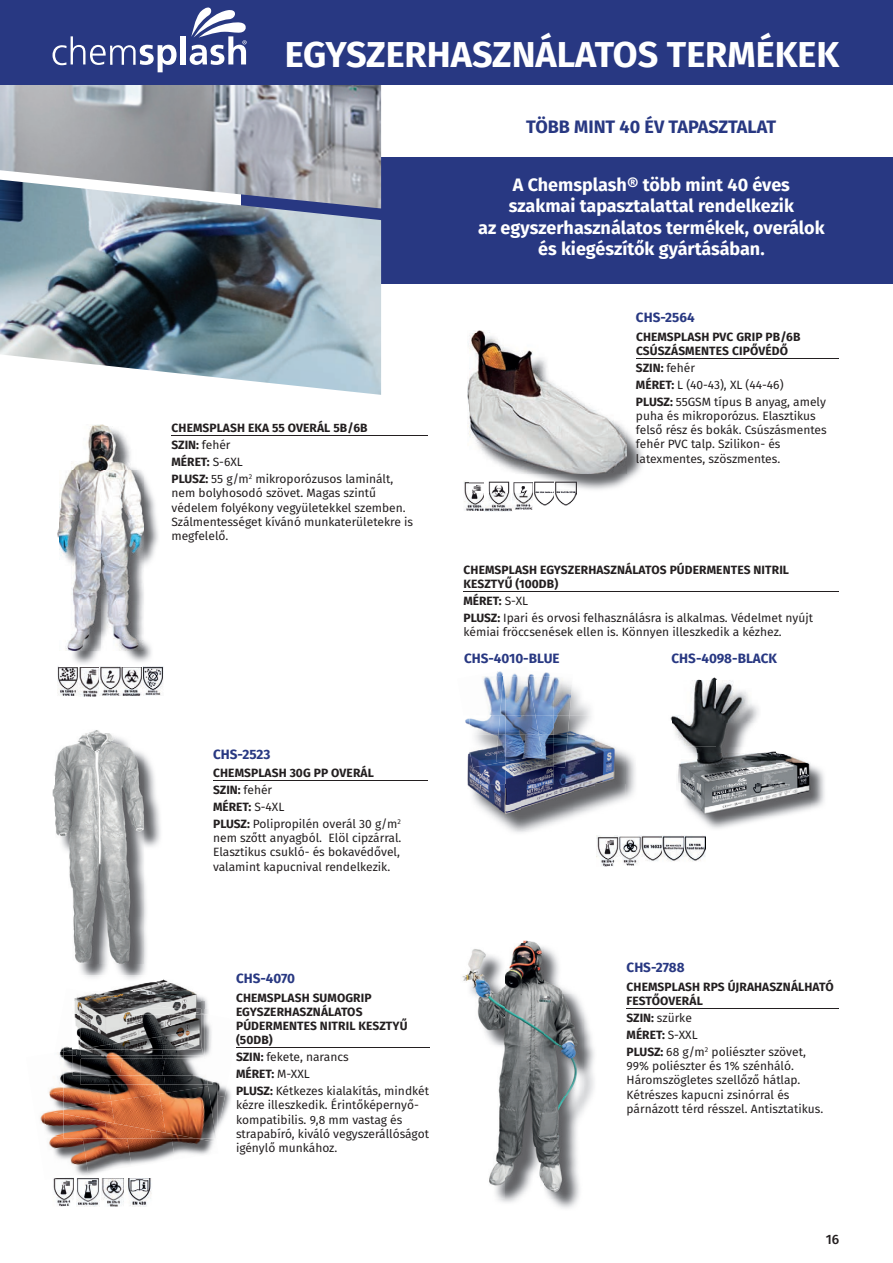
<style>
.page{position:relative;width:893px;height:1263px;background:#fff}
.page>*{position:absolute;margin:0;border:0;box-sizing:border-box;transform-origin:0 0}
.t1{font:700 36px "Fira Sans";color:#fff}
.t2{font:700 18px/21.6px "Fira Sans";color:#fff;text-align:center}
.t3{font:700 18px "Fira Sans";color:#283882}
.t4{font:700 13.5px "Fira Sans";color:#283882}
.t5{font:500 13.5px "Fira Sans";color:#231f20}
.t6{font:12px/14.2px "Fira Sans";color:#231f20}
.t7{font:700 12px/14.2px "Fira Sans";letter-spacing:.01em;color:#231f20}
.s1{font-weight:400}
.s2{font-weight:700}
</style>
<div class="page">
<div style="left:242px;top:157px;width:651px;height:127px;background:#283882"></div>
<img style="left:201px;top:996px;width:6px;height:6px">
<img style="left:147px;top:979px;width:23px;height:4px">
<img style="left:115px;top:983px;width:86px;height:19px">
<img style="left:177px;top:1002px;width:24px;height:7px">
<img style="left:225px;top:1097px;width:6px;height:19px">
<svg style="left:201px;top:1002px;width:7px;height:12px"></svg>
<img style="left:74px;top:997px;width:3px;height:5px">
<svg style="left:74px;top:1002px;width:3px;height:12px"></svg>
<img style="left:77px;top:990px;width:63px;height:12px">
<img style="left:77px;top:1002px;width:100px;height:12px">
<img style="left:80px;top:1009px;width:121px;height:5px">
<img style="left:63px;top:1046px;width:6px;height:3px">
<img style="left:218px;top:1083px;width:13px;height:14px">
<img style="left:218px;top:1096px;width:7px;height:32px">
<img style="left:201px;top:1014px;width:11px;height:41px">
<img style="left:69px;top:1014px;width:92px;height:35px">
<img style="left:161px;top:1014px;width:40px;height:16px">
<img style="left:208px;top:1081px;width:10px;height:51px">
<img style="left:208px;top:1080px;width:5px;height:4px">
<img style="left:40px;top:1113px;width:4px;height:11px">
<img style="left:58px;top:1051px;width:5px;height:4px">
<img style="left:80px;top:1049px;width:82px;height:9px">
<img style="left:162px;top:1042px;width:41px;height:13px">
<img style="left:80px;top:1030px;width:121px;height:19px">
<img style="left:44px;top:1114px;width:19px;height:21px">
<img style="left:48px;top:1135px;width:40px;height:41px">
<img style="left:83px;top:1138px;width:44px;height:35px">
<img style="left:127px;top:1138px;width:45px;height:27px">
<img style="left:172px;top:1138px;width:42px;height:18px">
<img style="left:63px;top:1123px;width:42px;height:15px">
<img style="left:105px;top:1123px;width:45px;height:15px">
<img style="left:150px;top:1133px;width:10px;height:5px">
<img style="left:49px;top:1055px;width:14px;height:36px">
<img style="left:44px;top:1091px;width:19px;height:23px">
<img style="left:196px;top:1138px;width:18px;height:4px">
<img style="left:63px;top:1055px;width:48px;height:46px">
<img style="left:108px;top:1084px;width:50px;height:17px">
<img style="left:158px;top:1084px;width:50px;height:10px">
<img style="left:63px;top:1101px;width:48px;height:22px">
<img style="left:111px;top:1094px;width:49px;height:39px">
<img style="left:160px;top:1086px;width:56px;height:52px">
<img style="left:80px;top:1075px;width:84px;height:9px">
<img style="left:164px;top:1075px;width:44px;height:9px">
<img style="left:73px;top:1058px;width:7px;height:17px">
<img style="left:80px;top:1058px;width:40px;height:17px">
<img style="left:120px;top:1058px;width:42px;height:17px">
<img style="left:162px;top:1055px;width:43px;height:20px">
<svg style="left:63px;top:1049px;width:17px;height:9px"></svg>
<img style="left:80px;top:755px;width:81px;height:221px">
<img style="left:87px;top:976px;width:76px;height:5px">
<img style="left:54px;top:730px;width:44px;height:46px">
<img style="left:53px;top:785px;width:2px;height:26px">
<img style="left:55px;top:733px;width:89px;height:230px">
<img style="left:527px;top:431px;width:116px;height:61px">
<img style="left:467px;top:330px;width:23px;height:107px">
<img style="left:470px;top:334px;width:157px;height:140px">
<img style="left:498px;top:1009px;width:96px;height:200px">
<img style="left:462px;top:975px;width:5px;height:6px">
<img style="left:522px;top:940px;width:14px;height:3px">
<img style="left:467px;top:943px;width:116px;height:255px">
<img style="left:697px;top:765px;width:128px;height:64px">
<img style="left:678px;top:783px;width:4px;height:10px">
<img style="left:682px;top:754px;width:129px;height:61px">
<img style="left:678px;top:767px;width:83px;height:16px">
<img style="left:692px;top:677px;width:31px;height:4px">
<img style="left:761px;top:751px;width:14px;height:16px">
<img style="left:673px;top:681px;width:86px;height:43px">
<img style="left:673px;top:724px;width:44px;height:23px">
<img style="left:717px;top:724px;width:36px;height:23px">
<img style="left:678px;top:747px;width:83px;height:20px">
<img style="left:682px;top:754px;width:79px;height:13px">
<img style="left:516px;top:752px;width:119px;height:81px">
<img style="left:467px;top:753px;width:2px;height:34px">
<img style="left:595px;top:739px;width:30px;height:44px">
<img style="left:469px;top:752px;width:37px;height:31px">
<img style="left:469px;top:783px;width:52px;height:49px">
<img style="left:521px;top:787px;width:52px;height:45px">
<img style="left:573px;top:783px;width:52px;height:49px">
<img style="left:483px;top:676px;width:17px;height:39px">
<img style="left:465px;top:718px;width:5px;height:7px">
<img style="left:496px;top:671px;width:7px;height:5px">
<img style="left:470px;top:715px;width:28px;height:20px">
<img style="left:470px;top:735px;width:32px;height:32px">
<img style="left:569px;top:688px;width:22px;height:47px">
<img style="left:506px;top:784px;width:44px;height:3px">
<img style="left:550px;top:735px;width:45px;height:52px">
<img style="left:506px;top:767px;width:48px;height:17px">
<img style="left:529px;top:672px;width:21px;height:4px">
<img style="left:512px;top:673px;width:6px;height:3px">
<img style="left:500px;top:676px;width:73px;height:39px">
<img style="left:498px;top:715px;width:37px;height:20px">
<img style="left:496px;top:735px;width:10px;height:27px">
<img style="left:554px;top:715px;width:15px;height:53px">
<img style="left:535px;top:715px;width:19px;height:20px">
<img style="left:506px;top:735px;width:48px;height:32px">
<img style="left:506px;top:677px;width:29px;height:38px">
<img style="left:0;top:84px;width:381px;height:96px">
<div style="left:0;top:0;width:893px;height:84px;background:#283882"></div>
<hr style="left:636px;top:358px;width:203px;height:1px;background:#231f20">
<svg style="left:53px;top:36px;width:124px;height:36px"></svg>
<div style="left:181px;top:36px;width:5px;height:28px;background:#fff"></div>
<svg style="left:190px;top:7px;width:57px;height:58px"></svg>
<hr style="left:172px;top:435px;width:256px;height:1px;background:#231f20">
<img style="left:0;top:180px;width:381px;height:215px">
<hr style="left:213px;top:780px;width:215px;height:1px;background:#231f20">
<hr style="left:463px;top:591px;width:376px;height:1px;background:#231f20">
<img style="left:65px;top:476px;width:93px;height:188px">
<img style="left:57px;top:482px;width:3px;height:68px">
<img style="left:60px;top:426px;width:84px;height:224px">
<img style="left:57px;top:666px;width:107px;height:30px">
<svg style="left:60px;top:666px;width:40px;height:1px"></svg>
<svg style="left:121px;top:666px;width:22px;height:29px"></svg>
<hr style="left:236px;top:1047px;width:193px;height:1px;background:#231f20">
<hr style="left:627px;top:1008px;width:212px;height:1px;background:#231f20">
<img style="left:597px;top:835px;width:108px;height:31px">
<svg style="left:618px;top:835px;width:19px;height:1px"></svg>
<img style="left:464px;top:480px;width:112px;height:31px">
<img style="left:470px;top:480px;width:15px;height:12px">
<img style="left:53px;top:1178px;width:21px;height:28px">
<img style="left:76px;top:1178px;width:23px;height:28px">
<img style="left:102px;top:1178px;width:50px;height:29px">
<p class="t1" style="left:285px;top:24px;width:556px">EGYSZERHASZNÁLATOS TERMÉKEK</p>
<p class="t3" style="left:526px;top:111px;width:251px">TÖBB MINT 40 ÉV TAPASZTALAT</p>
<p class="t7" style="left:172px;top:419px;width:223px;line-height:17px">CHEMSPLASH EKA 55 OVERÁL 5B/6B<br>SZIN: <span class="s1">fehér<br></span>MÉRET: <span class="s1">S-6XL<br></span>PLUSZ: <span class="s1">55 g/m</span><sup>2</sup> <span class="s1">mikroporózusos laminált,</span></p>
<p class="t6" style="left:172px;top:486px;width:243px">nem bolyhosodó szövet. Magas szintű védelem folyékony vegyületekkel szemben.<br>Szálmentességet kívánó munkaterületekre is megfelelő.</p>
<p class="t4" style="left:213px;top:743px;width:59px">CHS-2523</p>
<p class="t7" style="left:213px;top:764px;width:189px;line-height:17px">CHEMSPLASH 30G PP OVERÁL<br>SZIN: <span class="s1">fehér<br></span>MÉRET: <span class="s1">S-4XL<br></span>PLUSZ: <span class="s1">Polipropilén overál 30 g/m</span><sup>2</sup></p>
<p class="t6" style="left:213px;top:830px;width:190px">nem szőtt anyagból. Elöl cipzárral.<br>Elasztikus csukló- és bokavédővel, valamint kapucnival rendelkezik.</p>
<p class="t2" style="left:478px;top:172px;width:348px">A Chemsplash® több mint 40 éves szakmai tapasztalattal rendelkezik<br>az egyszerhasználatos termékek, overálok és kiegészítők gyártásában.</p>
<p class="t4" style="left:636px;top:306px;width:60px">CHS-2564</p>
<p class="t7" style="left:636px;top:328px;width:166px">CHEMSPLASH PVC GRIP PB/6B<br>CSÚSZÁSMENTES CIPŐVÉDŐ</p>
<p class="t6" style="left:636px;top:359px;width:191px;line-height:17px"><span class="s2">SZIN:</span> fehér<br><span class="s2">MÉRET:</span> L (40-43), XL (44-46)<br><span class="s2">PLUSZ:</span> 55GSM típus B anyag, amely</p>
<p class="t6" style="left:636px;top:408px;width:192px">puha és mikroporózus. Elasztikus felső rész és bokák. Csúszásmentes fehér PVC talp. Szilikon- és latexmentes, szöszmentes.</p>
<p class="t7" style="left:464px;top:562px;width:327px">CHEMSPLASH EGYSZERHASZNÁLATOS PÚDERMENTES NITRIL<br>KESZTYŰ (100DB)</p>
<p class="t6" style="left:463px;top:592px;width:351px;line-height:16.8px"><span class="s2">MÉRET:</span> S-XL<br><span class="s2">PLUSZ:</span> Ipari és orvosi felhasználásra is alkalmas. Védelmet nyújt</p>
<p class="t6" style="left:463px;top:625px;width:320px">kémiai fröccsenések ellen is. Könnyen illeszkedik a kézhez.</p>
<p class="t4" style="left:671px;top:647px;width:107px">CHS-4098-BLACK</p>
<p class="t4" style="left:464px;top:647px;width:97px">CHS-4010-BLUE</p>
<p class="t4" style="left:236px;top:967px;width:61px">CHS-4070</p>
<p class="t7" style="left:236px;top:989px;width:173px">CHEMSPLASH SUMOGRIP<br>EGYSZERHASZNÁLATOS<br>PÚDERMENTES NITRIL KESZTYŰ (50DB)</p>
<p class="t6" style="left:236px;top:1048px;width:195px;line-height:17px"><span class="s2">SZIN:</span> fekete, narancs<br><span class="s2">MÉRET:</span> M-XXL<br><span class="s2">PLUSZ:</span> Kétkezes kialakítás, mindkét</p>
<p class="t6" style="left:236px;top:1098px;width:194px">kézre illeszkedik. Érintőképernyő&shy;kompatibilis. 9,8 mm vastag és strapabíró, kiváló vegyszerállóságot igénylő munkához.</p>
<p class="t4" style="left:627px;top:956px;width:59px">CHS-2788</p>
<p class="t7" style="left:627px;top:979px;width:208px">CHEMSPLASH RPS ÚJRAHASZNÁLHATÓ<br>FESTŐOVERÁL</p>
<p class="t6" style="left:627px;top:1009px;width:181px;line-height:17px"><span class="s2">SZIN:</span> szürke<br><span class="s2">MÉRET:</span> S-XXL<br><span class="s2">PLUSZ:</span> 68 g/m<sup>2</sup> poliészter szövet,</p>
<p class="t6" style="left:627px;top:1058px;width:198px">99% poliészter és 1% szénháló.<br>Háromszögletes szellőző hátlap.<br>Kétrészes kapucni zsinórral és párnázott térd résszel. Antisztatikus.</p>
<p class="t5" style="left:826px;top:1229px;width:15px">16</p>
</div>
